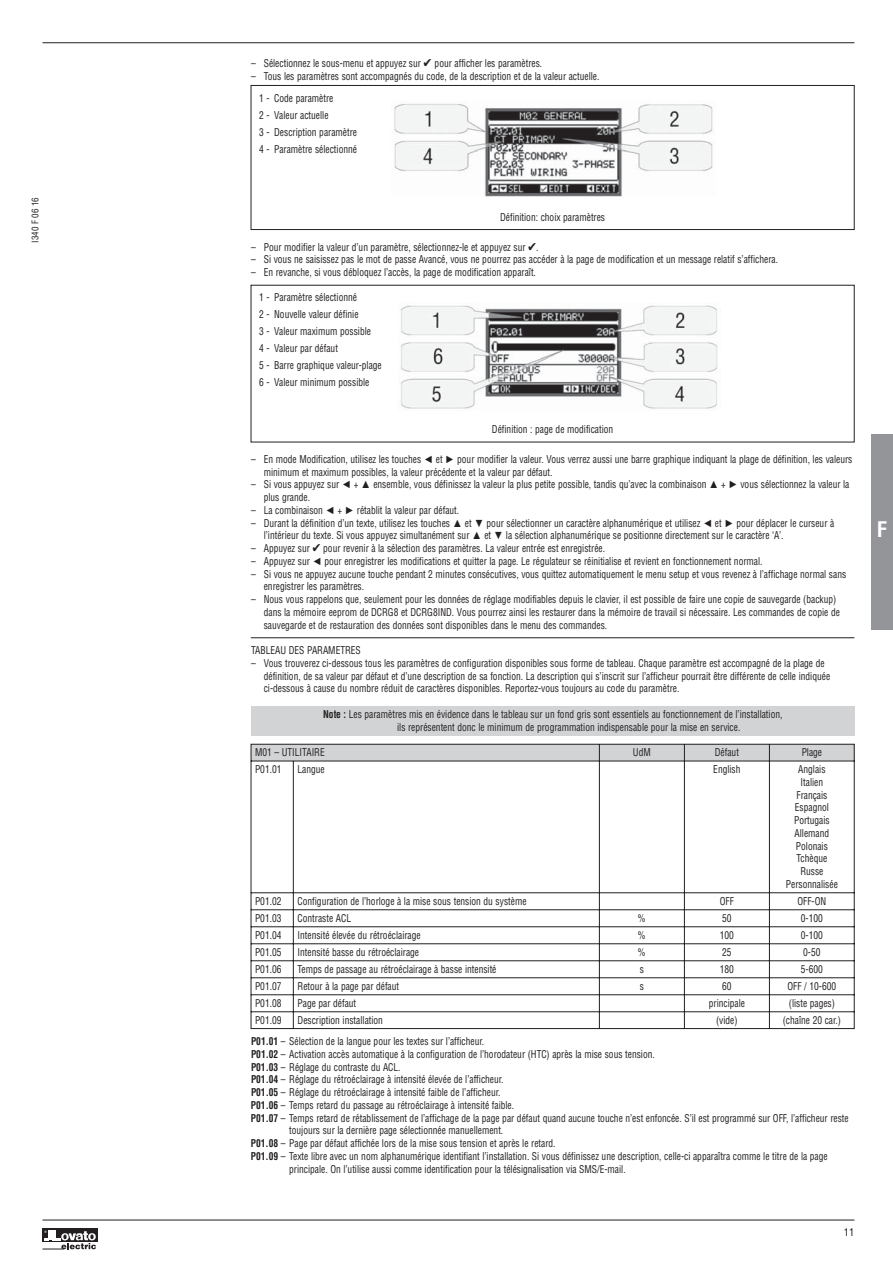
<style>
.page{position:relative;width:893px;height:1263px;background:#fff}
.page>*{position:absolute;margin:0;border:0;box-sizing:border-box;transform-origin:0 0}
.t1{font:700 condensed 21px "Helvetica";color:#fff}
.t2{font:condensed 10.5px/12.8px "Helvetica";color:#231f20;scale:.9 1}
.t3{font:condensed 10.5px "Helvetica";color:#231f20}
.t4{font:condensed 9px "Helvetica";color:#231f20}
.s1{font-family:"Menlo";font-weight:700;font-stretch:normal;font-size:15px}
.s2{font-family:"Arial";font-weight:700;font-style:italic;font-stretch:normal}
.s3{font-weight:700}
</style>
<div class="page">
<hr style="left:43px;top:42px;width:811px;height:1px;background:#231f20">
<hr style="left:43px;top:1220px;width:811px;height:1px;background:#231f20">
<svg style="left:43px;top:1229px;width:55px;height:13px"></svg>
<svg style="left:43px;top:1231px;width:53px;height:19px"></svg>
<div style="left:871px;top:434px;width:22px;height:195px;background:#939598"></div>
<img style="left:394px;top:104px;width:320px;height:93px">
<div style="left:251px;top:85px;width:603px;height:145px;border:1px solid #231f20"></div>
<img style="left:399px;top:305px;width:319px;height:104px">
<svg style="left:250px;top:637px;width:605px;height:392px"></svg>
<p class="t4" style="left:32px;top:243px;width:47px;rotate:-90deg">I340 F 06 16</p>
<p class="t2" style="left:251px;top:58px;width:325px">– Sélectionnez le sous-menu et appuyez sur <span class="s1">✔</span> pour afficher les paramètres.</p>
<p class="t2" style="left:251px;top:70px;width:389px">– Tous les paramètres sont accompagnés du code, de la description et de la valeur actuelle.</p>
<p class="t2" style="left:259px;top:90px;width:110px;line-height:17px">1 - Code paramètre<br>2 - Valeur actuelle<br>3 - Description paramètre<br>4 - Paramètre sélectionné</p>
<p class="t2" style="left:500px;top:211px;width:118px">Définition: choix paramètres</p>
<p class="t2" style="left:251px;top:241px;width:321px">– Pour modifier la valeur d’un paramètre, sélectionnez-le et appuyez sur <span class="s1">✔</span>.</p>
<p class="t2" style="left:251px;top:254px;width:587px">– Si vous ne saisissez pas le mot de passe Avancé, vous ne pourrez pas accéder à la page de modification et un message relatif s’affichera.</p>
<p class="t2" style="left:251px;top:267px;width:318px">– En revanche, si vous débloquez l’accès, la page de modification apparaît.</p>
<p class="t2" style="left:259px;top:290px;width:138px;line-height:17px">1 - Paramètre sélectionné<br>2 - Nouvelle valeur définie<br>3 - Valeur maximum possible<br>4 - Valeur par défaut<br>5 - Barre graphique valeur-plage<br>6 - Valeur minimum possible</p>
<p class="t2" style="left:492px;top:424px;width:136px">Définition : page de modification</p>
<p class="t2" style="left:264px;top:454px;width:655px;text-indent:-13px">– En mode Modification, utilisez les touches <span class="s2">◄</span> et <span class="s2">►</span> pour modifier la valeur. Vous verrez aussi une barre graphique indiquant la plage de définition, les valeurs minimum et maximum possibles, la valeur précédente et la valeur par défaut.</p>
<p class="t2" style="left:264px;top:479px;width:652px;text-indent:-13px">– Si vous appuyez sur <span class="s2">◄</span> + <span class="s2">▲</span> ensemble, vous définissez la valeur la plus petite possible, tandis qu’avec la combinaison <span class="s2">▲</span> + <span class="s2">►</span> vous sélectionnez la valeur la plus grande.</p>
<p class="t2" style="left:251px;top:505px;width:233px">– La combinaison <span class="s2">◄</span> + <span class="s2">►</span> rétablit la valeur par défaut.</p>
<p class="t2" style="left:264px;top:517px;width:635px;text-indent:-13px">– Durant la définition d’un texte, utilisez les touches <span class="s2">▲</span> et <span class="s2">▼</span> pour sélectionner un caractère alphanumérique et utilisez <span class="s2">◄</span> et <span class="s2">►</span> pour déplacer le curseur à l’intérieur du texte. Si vous appuyez simultanément sur <span class="s2">▲</span> et <span class="s2">▼</span> la sélection alphanumérique se positionne directement sur le caractère ‘A’.</p>
<p class="t2" style="left:251px;top:543px;width:395px">– Appuyez sur <span class="s1">✔</span> pour revenir à la sélection des paramètres. La valeur entrée est enregistrée.</p>
<p class="t2" style="left:251px;top:556px;width:570px">– Appuyez sur <span class="s2">◄</span> pour enregistrer les modifications et quitter la page. Le régulateur se réinitialise et revient en fonctionnement normal.</p>
<p class="t2" style="left:264px;top:568px;width:649px;text-indent:-13px">– Si vous ne appuyez aucune touche pendant 2 minutes consécutives, vous quittez automatiquement le menu setup et vous revenez à l’affichage normal sans enregistrer les paramètres.</p>
<p class="t2" style="left:264px;top:594px;width:642px;text-indent:-13px">– Nous vous rappelons que, seulement pour les données de réglage modifiables depuis le clavier, il est possible de faire une copie de sauvegarde (backup) dans la mémoire eeprom de DCRG8 et DCRG8IND. Vous pourrez ainsi les restaurer dans la mémoire de travail si nécessaire. Les commandes de copie de sauvegarde et de restauration des données sont disponibles dans le menu des commandes.</p>
<p class="t2" style="left:251px;top:645px;width:124px">TABLEAU DES PARAMETRES</p>
<p class="t2" style="left:264px;top:658px;width:631px;text-indent:-13px">– Vous trouverez ci-dessous tous les paramètres de configuration disponibles sous forme de tableau. Chaque paramètre est accompagné de la plage de définition, de sa valeur par défaut et d’une description de sa fonction. La description qui s’inscrit sur l’afficheur pourrait être différente de celle indiquée ci-dessous à cause du nombre réduit de caractères disponibles. Reportez-vous toujours au code du paramètre.</p>
<p class="t2" style="left:397px;top:709px;width:430px;text-indent:-74px"><span class="s3">Note :</span> Les paramètres mis en évidence dans le tableau sur un fond gris sont essentiels au fonctionnement de l’installation, ils représentent donc le minimum de programmation indispensable pour la mise en service.</p>
<p class="t2" style="left:255px;top:747px;width:79px">M01 – UTILITAIRE</p>
<p class="t2" style="left:633px;top:747px;width:21px">UdM</p>
<p class="t2" style="left:715px;top:747px;width:28px">Défaut</p>
<p class="t2" style="left:802px;top:747px;width:24px">Plage</p>
<p class="t2" style="left:255px;top:764px;width:31px">P01.01</p>
<p class="t2" style="left:298px;top:764px;width:32px">Langue</p>
<p class="t2" style="left:713px;top:764px;width:32px">English</p>
<p class="t2" style="left:786px;top:764px;width:59px;text-align:center">Anglais<br>Italien<br>Français<br>Espagnol<br>Portugais<br>Allemand<br>Polonais<br>Tchèque<br>Russe<br>Personnalisée</p>
<p class="t2" style="left:255px;top:896px;width:31px">P01.02</p>
<p class="t2" style="left:298px;top:896px;width:256px">Configuration de l’horloge à la mise sous tension du système</p>
<p class="t2" style="left:720px;top:896px;width:17px">OFF</p>
<p class="t2" style="left:797px;top:896px;width:34px">OFF-ON</p>
<p class="t2" style="left:255px;top:913px;width:31px">P01.03</p>
<p class="t2" style="left:298px;top:913px;width:61px">Contraste ACL</p>
<p class="t2" style="left:638px;top:913px;width:10px">%</p>
<p class="t2" style="left:722px;top:913px;width:12px">50</p>
<p class="t2" style="left:801px;top:913px;width:26px">0-100</p>
<p class="t2" style="left:255px;top:930px;width:31px">P01.04</p>
<p class="t2" style="left:298px;top:930px;width:138px">Intensité élevée du rétroéclairage</p>
<p class="t2" style="left:638px;top:930px;width:10px">%</p>
<p class="t2" style="left:720px;top:930px;width:17px">100</p>
<p class="t2" style="left:801px;top:930px;width:26px">0-100</p>
<p class="t2" style="left:255px;top:947px;width:31px">P01.05</p>
<p class="t2" style="left:298px;top:947px;width:137px">Intensité basse du rétroéclairage</p>
<p class="t2" style="left:638px;top:947px;width:10px">%</p>
<p class="t2" style="left:722px;top:947px;width:12px">25</p>
<p class="t2" style="left:803px;top:947px;width:21px">0-50</p>
<p class="t2" style="left:255px;top:964px;width:31px">P01.06</p>
<p class="t2" style="left:298px;top:964px;width:223px">Temps de passage au rétroéclairage à basse intensité</p>
<p class="t2" style="left:640px;top:964px;width:6px">s</p>
<p class="t2" style="left:720px;top:964px;width:17px">180</p>
<p class="t2" style="left:801px;top:964px;width:26px">5-600</p>
<p class="t2" style="left:255px;top:981px;width:31px">P01.07</p>
<p class="t2" style="left:298px;top:981px;width:114px">Retour à la page par défaut</p>
<p class="t2" style="left:640px;top:981px;width:6px">s</p>
<p class="t2" style="left:722px;top:981px;width:12px">60</p>
<p class="t2" style="left:787px;top:981px;width:56px">OFF / 10-600</p>
<p class="t2" style="left:255px;top:998px;width:31px">P01.08</p>
<p class="t2" style="left:298px;top:998px;width:67px">Page par défaut</p>
<p class="t2" style="left:709px;top:998px;width:42px">principale</p>
<p class="t2" style="left:789px;top:998px;width:53px">(liste pages)</p>
<p class="t2" style="left:255px;top:1015px;width:31px">P01.09</p>
<p class="t2" style="left:298px;top:1015px;width:96px">Description installation</p>
<p class="t2" style="left:716px;top:1015px;width:25px">(vide)</p>
<p class="t2" style="left:783px;top:1015px;width:66px">(chaîne 20 car.)</p>
<p class="t2" style="left:251px;top:1036px;width:261px"><span class="s3">P01.01</span> – Sélection de la langue pour les textes sur l’afficheur.</p>
<p class="t2" style="left:251px;top:1049px;width:450px"><span class="s3">P01.02</span> – Activation accès automatique à la configuration de l’horodateur (HTC) après la mise sous tension.</p>
<p class="t2" style="left:251px;top:1061px;width:168px"><span class="s3">P01.03</span> – Réglage du contraste du ACL.</p>
<p class="t2" style="left:251px;top:1074px;width:282px"><span class="s3">P01.04</span> – Réglage du rétroéclairage à intensité élevée de l’afficheur.</p>
<p class="t2" style="left:251px;top:1087px;width:279px"><span class="s3">P01.05</span> – Réglage du rétroéclairage à intensité faible de l’afficheur.</p>
<p class="t2" style="left:251px;top:1100px;width:294px"><span class="s3">P01.06</span> – Temps retard du passage au rétroéclairage à intensité faible.</p>
<p class="t2" style="left:251px;top:1112px;width:665px"><span class="s3">P01.07</span> – Temps retard de rétablissement de l’affichage de la page par défaut quand aucune touche n’est enfoncée. S’il est programmé sur OFF, l’afficheur reste</p>
<p class="t2" style="left:289px;top:1125px;width:239px">toujours sur la dernière page sélectionnée manuellement.</p>
<p class="t2" style="left:251px;top:1138px;width:340px"><span class="s3">P01.08</span> – Page par défaut affichée lors de la mise sous tension et après le retard.</p>
<p class="t2" style="left:251px;top:1151px;width:642px"><span class="s3">P01.09</span> – Texte libre avec un nom alphanumérique identifiant l’installation. Si vous définissez une description, celle-ci apparaîtra comme le titre de la page</p>
<p class="t2" style="left:289px;top:1163px;width:375px">principale. On l’utilise aussi comme identification pour la télésignalisation via SMS/E-mail.</p>
<p class="t3" style="left:844px;top:1229px;width:12px">11</p>
<h1 class="t1" style="left:877px;top:522px;width:12px">F</h1>
</div>
